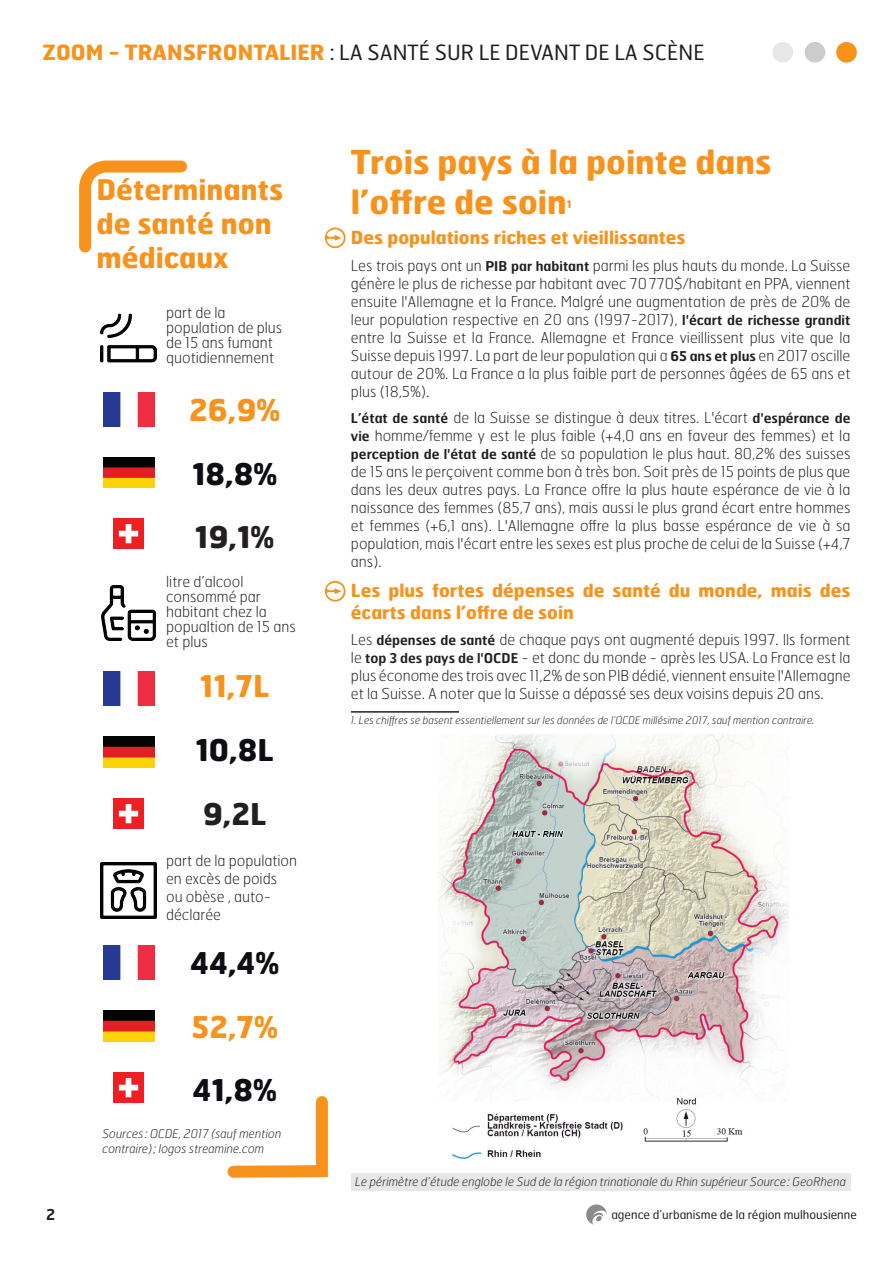
<style>
.page{position:relative;width:893px;height:1263px;background:#fff}
.page>*{position:absolute;margin:0;border:0;box-sizing:border-box;transform-origin:0 0}
.t1{font:700 33px/39.6px "Hermes FB";color:#f7931d}
.t2{font:700 30px "Hermes FB";color:#0d0e13}
.t3{font:700 30px "Hermes FB";color:#f7931d}
.t4{font:700 30px "Hermes FB";color:#231f20}
.t5{font:700 28.5px/34.2px "Hermes FB";color:#f7931d}
.t6{font:21px "Hermes FB";color:#231f20}
.t7{font:700 18px/21.6px "Hermes FB";color:#f7931d}
.t8{font:100 15px/18px "Hermes FB";color:#231f20;text-align:justify}
.t9{font:600 15px "Hermes FB";color:#231f20}
.t10{font:italic 100 12px/14.4px "Hermes FB";color:#231f20}
.t11{font:12px "Hermes FB";color:#231f20}
.t12{font:italic 100 10.5px "Hermes FB";color:#231f20}
.t13{font:700 10.5px "Hermes FB";color:#f7931d}
.s1{font-weight:700;color:#f7931d}
.s2{font-weight:600;font-size:13.5px}
</style>
<div class="page">
<img style="left:439px;top:734px;width:350px;height:426px">
<hr style="left:351px;top:711px;width:108px;height:2px;background:#231f20">
<svg style="left:325px;top:227px;width:21px;height:21px"></svg>
<svg style="left:325px;top:581px;width:21px;height:21px"></svg>
<div style="left:351px;top:1173px;width:499px;height:18px;background:#e6e7e9"></div>
<svg style="left:79px;top:160px;width:108px;height:93px"></svg>
<img style="left:103px;top:671px;width:51px;height:34px">
<img style="left:103px;top:392px;width:51px;height:34px">
<img style="left:103px;top:946px;width:51px;height:34px">
<img style="left:103px;top:737px;width:51px;height:30px">
<img style="left:103px;top:457px;width:51px;height:31px">
<img style="left:103px;top:1011px;width:51px;height:30px">
<img style="left:114px;top:798px;width:30px;height:30px">
<img style="left:114px;top:519px;width:30px;height:30px">
<img style="left:114px;top:1073px;width:30px;height:29px">
<img style="left:101px;top:313px;width:55px;height:50px">
<img style="left:101px;top:863px;width:55px;height:55px">
<img style="left:101px;top:585px;width:55px;height:55px">
<svg style="left:227px;top:1096px;width:101px;height:82px"></svg>
<div style="left:836px;top:42px;width:21px;height:21px;background:#f7931d;border-radius:50%"></div>
<div style="left:805px;top:42px;width:20px;height:21px;background:#cbccce;border-radius:50%"></div>
<div style="left:772px;top:42px;width:21px;height:21px;background:#e6e7e9;border-radius:50%"></div>
<svg style="left:586px;top:1204px;width:21px;height:21px"></svg>
<h3 class="t6" style="left:43px;top:39px;width:663px"><span class="s1">zoom - transfrontalier</span> : la santé sur le devant de la scène</h3>
<p class="t9" style="left:46px;top:1205px;width:11px">2</p>
<h3 class="t5" style="left:96px;top:171px;width:188px">Déterminants de santé non médicaux</h3>
<p class="t8" style="left:166px;top:305px;width:118px;line-height:15px;text-align:left">part de la population de plus de 15 ans fumant quotidiennement</p>
<h2 class="t3" style="left:189px;top:390px;width:93px">26,9%</h2>
<h2 class="t2" style="left:192px;top:454px;width:86px">18,8%</h2>
<h2 class="t4" style="left:195px;top:518px;width:81px">19,1%</h2>
<p class="t8" style="left:166px;top:574px;width:131px;line-height:15px;text-align:left">litre d’alcool consommé par habitant chez la popualtion de 15 ans et plus</p>
<h2 class="t3" style="left:200px;top:667px;width:71px">11,7L</h2>
<h2 class="t2" style="left:196px;top:730px;width:80px">10,8L</h2>
<h2 class="t4" style="left:203px;top:794px;width:65px">9,2L</h2>
<p class="t8" style="left:166px;top:852px;width:132px;text-align:left">part de la population en excès de poids ou obèse , auto&shy;déclarée</p>
<h2 class="t2" style="left:190px;top:943px;width:91px">44,4%</h2>
<h2 class="t3" style="left:191px;top:1007px;width:88px">52,7%</h2>
<h2 class="t2" style="left:192px;top:1071px;width:86px">41,8%</h2>
<p class="t10" style="left:102px;top:1126px;width:180px">Sources : OCDE, 2017 (sauf mention contraire) ; logos streamine.com</p>
<h1 class="t1" style="left:351px;top:141px;width:422px">Trois pays à la pointe dans l’offre de soin</h1>
<p class="t13" style="left:567px;top:197px;width:6px">1</p>
<p class="t7" style="left:351px;top:226px;width:336px">Des populations riches et vieillissantes</p>
<p class="t8" style="left:351px;top:256px;width:501px">Les trois pays ont un <span class="s2">PIB par habitant</span> parmi les plus hauts du monde. La Suisse génère le plus de richesse par habitant avec 70 770$/habitant en PPA, viennent ensuite l'Allemagne et la France. Malgré une augmentation de près de 20% de leur population respective en 20 ans (1997-2017), <span class="s2">l'écart de richesse grandit </span>entre la Suisse et la France. Allemagne et France vieillissent plus vite que la Suisse depuis 1997. La part de leur population qui a <span class="s2">65 ans et plus</span> en 2017 oscille autour de 20%. La France a la plus faible part de personnes âgées de 65 ans et plus (18,5%).</p>
<p class="t8" style="left:351px;top:408px;width:501px"><span class="s2">L’état de santé</span> de la Suisse se distingue à deux titres. L'écart <span class="s2">d'espérance de vie</span> homme/femme y est le plus faible (+4,0 ans en faveur des femmes) et la <span class="s2">perception de l'état de santé</span> de sa population le plus haut. 80,2% des suisses de 15 ans le perçoivent comme bon à très bon. Soit près de 15 points de plus que dans les deux autres pays. La France offre la plus haute espérance de vie à la naissance des femmes (85,7 ans), mais aussi le plus grand écart entre hommes et femmes (+6,1 ans). L'Allemagne offre la plus basse espérance de vie à sa population, mais l'écart entre les sexes est plus proche de celui de la Suisse (+4,7 ans).</p>
<p class="t7" style="left:351px;top:579px;width:501px">Les plus fortes dépenses de santé du monde, mais des écarts dans l’offre de soin</p>
<p class="t8" style="left:351px;top:630px;width:501px">Les <span class="s2">dépenses de santé</span> de chaque pays ont augmenté depuis 1997. Ils forment le <span class="s2">top 3 des pays de l'OCDE</span> - et donc du monde - après les USA. La France est la plus économe des trois avec 11,2% de son PIB dédié, viennent ensuite l'Allemagne et la Suisse. A noter que la Suisse a dépassé ses deux voisins depuis 20 ans.</p>
<p class="t12" style="left:351px;top:714px;width:465px">1. Les chiffres se basent essentiellement sur les données de l’OCDE millésime 2017, sauf mention contraire.</p>
<p class="t10" style="left:355px;top:1174px;width:492px">Le périmètre d’étude englobe le Sud de la région trinationale du Rhin supérieur Source : GeoRhena</p>
<p class="t11" style="left:611px;top:1207px;width:247px">agence d’urbanisme de la région mulhousienne</p>
</div>
